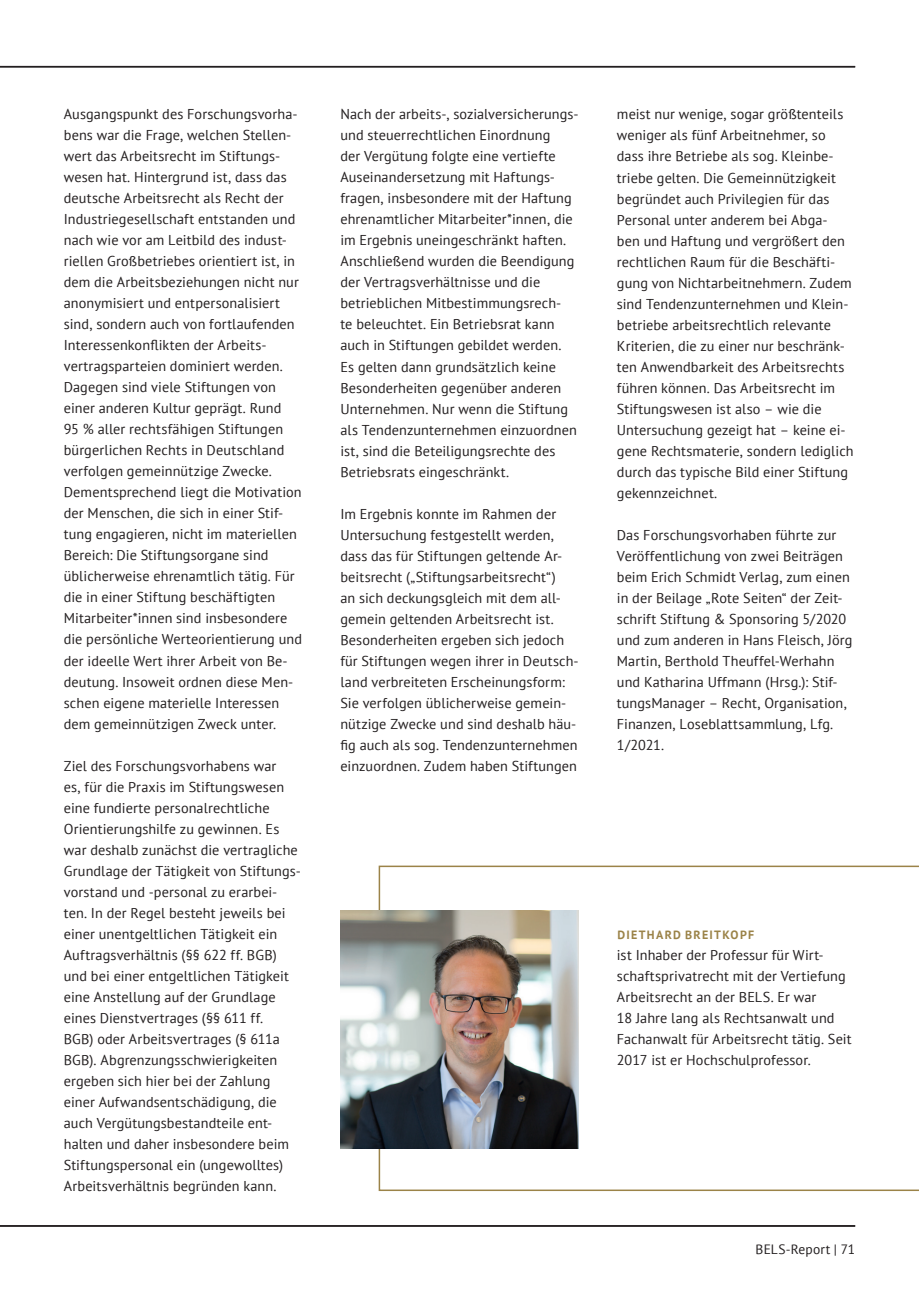
<style>
.page{position:relative;width:919px;height:1289px;background:#fff}
.page>*{position:absolute;margin:0;border:0;box-sizing:border-box;transform-origin:0 0}
.t1{font:14.25px/21px "PT Sans";letter-spacing:.005em;color:#231f20}
.t2{font:13.5px "PT Sans";letter-spacing:.01em;color:#231f20}
.t3{font:700 12px "PT Sans";letter-spacing:.105em;color:#9b8348}
</style>
<div class="page">
<svg style="left:378px;top:865px;width:540px;height:325px"></svg>
<img style="left:340px;top:910px;width:238px;height:238px">
<hr style="left:0;top:66px;width:855px;height:1px;background:#231f20">
<hr style="left:0;top:1225px;width:855px;height:1px;background:#231f20">
<p class="t1" style="left:64px;top:103px;width:240px">Ausgangspunkt des Forschungsvorha&shy;bens war die Frage, welchen Stellen&shy;wert das Arbeitsrecht im Stiftungs&shy;wesen hat. Hintergrund ist, dass das deutsche Arbeitsrecht als Recht der Industriegesellschaft entstanden und nach wie vor am Leitbild des indust&shy;riellen Großbetriebes orientiert ist, in dem die Arbeitsbeziehungen nicht nur anonymisiert und entpersonalisiert sind, sondern auch von fortlaufenden Interessenkonflikten der Arbeits&shy;vertragsparteien dominiert werden.<br>Dagegen sind viele Stiftungen von einer anderen Kultur geprägt. Rund<br>95 % aller rechtsfähigen Stiftungen bürgerlichen Rechts in Deutschland verfolgen gemeinnützige Zwecke.<br>Dementsprechend liegt die Motivation der Menschen, die sich in einer Stif&shy;tung engagieren, nicht im materiellen Bereich: Die Stiftungsorgane sind üblicherweise ehrenamtlich tätig. Für die in einer Stiftung beschäftigten Mitarbeiter*innen sind insbesondere die persönliche Werteorientierung und der ideelle Wert ihrer Arbeit von Be&shy;deutung. Insoweit ordnen diese Men&shy;schen eigene materielle Interessen dem gemeinnützigen Zweck unter.</p>
<p class="t1" style="left:64px;top:754px;width:238px">Ziel des Forschungsvorhabens war<br>es, für die Praxis im Stiftungswesen eine fundierte personalrechtliche Orientierungshilfe zu gewinnen. Es war deshalb zunächst die vertragliche Grundlage der Tätigkeit von Stiftungs&shy;vorstand und -personal zu erarbei&shy;ten. In der Regel besteht jeweils bei einer unentgeltlichen Tätigkeit ein Auftragsverhältnis (§§ 622 ff. BGB) und bei einer entgeltlichen Tätigkeit eine Anstellung auf der Grundlage eines Dienstvertrages (§§ 611 ff.<br>BGB) oder Arbeitsvertrages (§ 611a BGB). Abgrenzungsschwierigkeiten ergeben sich hier bei der Zahlung einer Aufwandsentschädigung, die auch Vergütungsbestandteile ent&shy;halten und daher insbesondere beim Stiftungspersonal ein (ungewolltes)<br>Arbeitsverhältnis begründen kann.</p>
<p class="t1" style="left:340px;top:103px;width:238px">Nach der arbeits-, sozialversicherungs&shy;und steuerrechtlichen Einordnung<br>der Vergütung folgte eine vertiefte Auseinandersetzung mit Haftungs&shy;fragen, insbesondere mit der Haftung ehrenamtlicher Mitarbeiter*innen, die im Ergebnis uneingeschränkt haften.<br>Anschließend wurden die Beendigung der Vertragsverhältnisse und die betrieblichen Mitbestimmungsrech&shy;te beleuchtet. Ein Betriebsrat kann auch in Stiftungen gebildet werden.<br>Es gelten dann grundsätzlich keine Besonderheiten gegenüber anderen Unternehmen. Nur wenn die Stiftung als Tendenzunternehmen einzuordnen ist, sind die Beteiligungsrechte des Betriebsrats eingeschränkt.</p>
<p class="t1" style="left:340px;top:503px;width:240px">Im Ergebnis konnte im Rahmen der Untersuchung festgestellt werden, dass das für Stiftungen geltende Ar&shy;beitsrecht („Stiftungsarbeitsrecht“)<br>an sich deckungsgleich mit dem all&shy;gemein geltenden Arbeitsrecht ist.<br>Besonderheiten ergeben sich jedoch für Stiftungen wegen ihrer in Deutsch&shy;land verbreiteten Erscheinungsform:<br>Sie verfolgen üblicherweise gemein&shy;nützige Zwecke und sind deshalb häu&shy;fig auch als sog. Tendenzunternehmen einzuordnen. Zudem haben Stiftungen</p>
<p class="t1" style="left:617px;top:104px;width:238px">meist nur wenige, sogar größtenteils weniger als fünf Arbeitnehmer, so dass ihre Betriebe als sog. Kleinbe&shy;triebe gelten. Die Gemeinnützigkeit begründet auch Privilegien für das Personal unter anderem bei Abga&shy;ben und Haftung und vergrößert den rechtlichen Raum für die Beschäfti&shy;gung von Nichtarbeitnehmern. Zudem sind Tendenzunternehmen und Klein&shy;betriebe arbeitsrechtlich relevante Kriterien, die zu einer nur beschränk&shy;ten Anwendbarkeit des Arbeitsrechts führen können. Das Arbeitsrecht im Stiftungswesen ist also – wie die Untersuchung gezeigt hat – keine ei&shy;gene Rechtsmaterie, sondern lediglich durch das typische Bild einer Stiftung gekennzeichnet.</p>
<p class="t1" style="left:617px;top:524px;width:237px">Das Forschungsvorhaben führte zur Veröffentlichung von zwei Beiträgen beim Erich Schmidt Verlag, zum einen in der Beilage „Rote Seiten“ der Zeit&shy;schrift Stiftung &amp; Sponsoring 5/2020 und zum anderen in Hans Fleisch, Jörg Martin, Berthold Theuffel-Werhahn und Katharina Uffmann (Hrsg.): Stif&shy;tungsManager – Recht, Organisation, Finanzen, Loseblattsammlung, Lfg.<br>1/2021.</p>
<p class="t3" style="left:617px;top:926px;width:138px">DIETHARD BREITKOPF</p>
<p class="t1" style="left:617px;top:943px;width:236px">ist Inhaber der Professur für Wirt&shy;schaftsprivatrecht mit der Vertiefung Arbeitsrecht an der BELS. Er war<br>18 Jahre lang als Rechtsanwalt und Fachanwalt für Arbeitsrecht tätig. Seit 2017 ist er Hochschulprofessor.</p>
<p class="t2" style="left:755px;top:1240px;width:101px">BELS-Report | 71</p>
</div>
